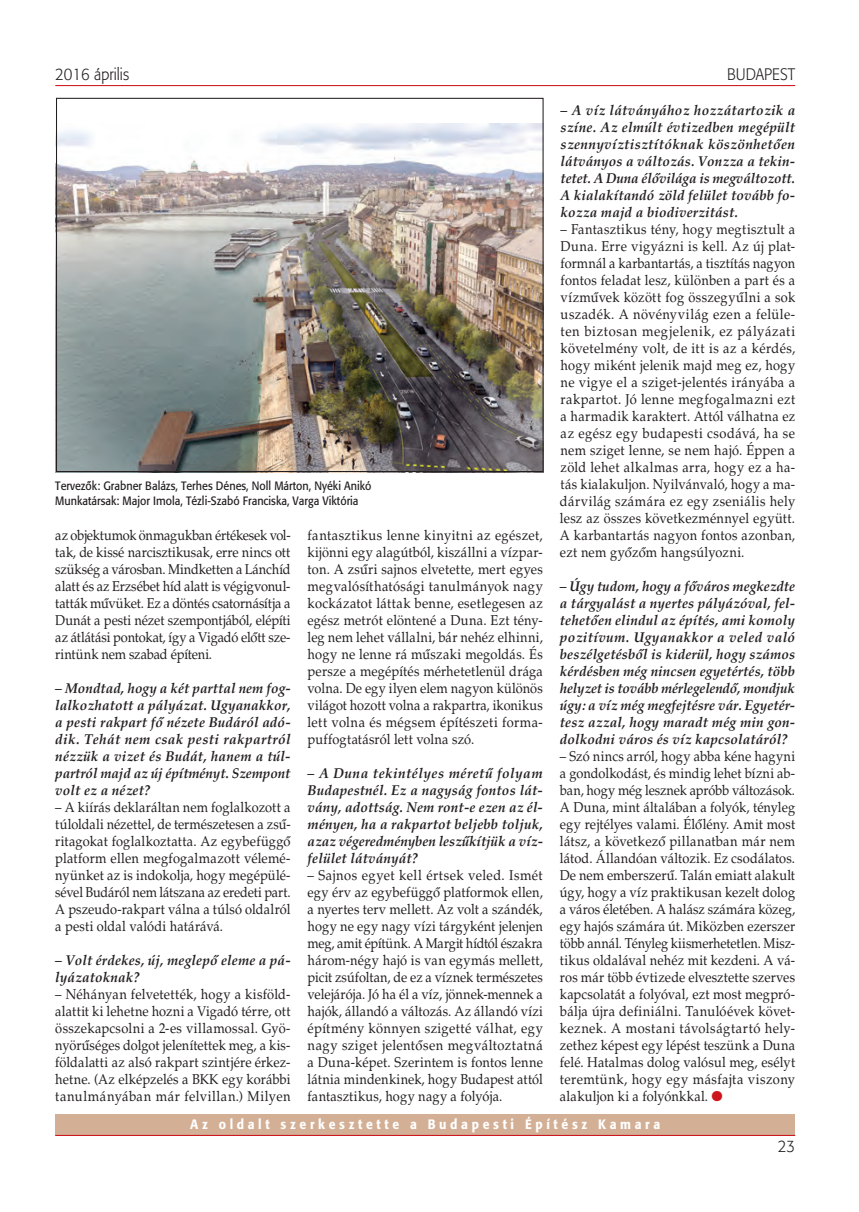
<style>
.page{position:relative;width:859px;height:1212px;background:#fff}
.page>*{position:absolute;margin:0;border:0;box-sizing:border-box;transform-origin:0 0}
.t1{font:16.5px "Formata Lite HU";color:#231f20;scale:.9 1}
._1_KENYÉR_eleje{font:14.25px/17px "Palatino HU Regular";letter-spacing:.02em;color:#231f20;text-align:justify;scale:.9 1}
._1_KENYÉR_eleje-2{font:14.25px/17px "Palatino HU Regular";letter-spacing:.02em;color:#231f20;text-align:justify;scale:.91 1}
._1_KÉRDÉS{font:italic 14.25px/17px "Palatino HU Bold";letter-spacing:.01em;color:#231f20;text-align:justify;scale:.95 1}
._1_KÉRDÉS-2{font:italic 14.25px/17px "Palatino HU Bold";letter-spacing:.01em;color:#231f20;text-align:justify;scale:.94 1}
._1_KÉRDÉS-3{font:italic 14.25px/17px "Palatino HU Bold";letter-spacing:.01em;color:#231f20;text-align:justify;scale:.96 1}
._0_FOCIM_1{font:13.5px "Formata Medium HU";letter-spacing:.3em;color:#fff;scale:.9 1}
.KÉPALÁ{font:12px "Formata Reg HU";color:#231f20;scale:.9 1}
.s1{color:#cd151d}
</style>
<div class="page">
<hr style="left:55px;top:85px;width:740px;height:1px;background:#cd151d">
<div style="left:55px;top:1114px;width:740px;height:21px;background:#d3af95"></div>
<hr style="left:55px;top:1135px;width:740px;height:1px;background:#cd151d">
<img style="left:58px;top:123px;width:484px;height:347px">
<p class="t1" style="left:55px;top:65px;width:84px">2016 április</p>
<p class="t1" style="left:727px;top:65px;width:77px">BUDAPEST</p>
<p class="KÉPALÁ" style="left:55px;top:479px;width:353px">Tervezők: Grabner Balázs, Terhes Dénes, Noll Márton, Nyéki Anikó</p>
<p class="KÉPALÁ" style="left:55px;top:493px;width:338px">Munkatársak: Major Imola, Tézli-Szabó Franciska, Varga Viktória</p>
<p class="_1_KENYÉR_eleje" style="left:55px;top:527px;width:263px">az objektumok önmagukban értékesek vol&shy;tak, de kissé narcisztikusak, erre nincs ott szükség a városban. Mindketten a Lánchíd alatt és az Erzsébet híd alatt is végigvonul&shy;tatták művüket. Ez a döntés csatornásítja a Dunát a pesti nézet szempontjából, elépíti az átlátási pontokat, így a Vigadó előtt sze&shy;rintünk nem szabad építeni.</p>
<p class="_1_KÉRDÉS" style="left:55px;top:680px;width:249px">– Mondtad, hogy a két parttal nem fog&shy;lalkozhatott a pályázat. Ugyanakkor, a pesti rakpart fő nézete Budáról adó&shy;dik. Tehát nem csak pesti rakpartról nézzük a vizet és Budát, hanem a túl&shy;partról majd az új építményt. Szempont volt ez a nézet?</p>
<p class="_1_KENYÉR_eleje" style="left:55px;top:799px;width:263px">– A kiírás deklaráltan nem foglalkozott a túloldali nézettel, de természetesen a zsű&shy;ritagokat foglalkoztatta. Az egybefüggő platform ellen megfogalmazott vélemé&shy;nyünket az is indokolja, hogy megépülé&shy;sével Budáról nem látszana az eredeti part.<br>A pszeudo-rakpart válna a túlsó oldalról a pesti oldal valódi határává.</p>
<p class="_1_KÉRDÉS" style="left:55px;top:952px;width:249px">– Volt érdekes, új, meglepő eleme a pá&shy;lyázatoknak?</p>
<p class="_1_KENYÉR_eleje" style="left:55px;top:986px;width:263px">– Néhányan felvetették, hogy a kisföld&shy;alattit ki lehetne hozni a Vigadó térre, ott összekapcsolni a 2-es villamossal. Gyö&shy;nyörűséges dolgot jelenítettek meg, a kis&shy;földalatti az alsó rakpart szintjére érkez&shy;hetne. (Az elképzelés a BKK egy korábbi tanulmányában már felvillan.) Milyen</p>
<p class="_1_KENYÉR_eleje-2" style="left:308px;top:527px;width:260px">fantasztikus lenne kinyitni az egészet, kijönni egy alagútból, kiszállni a vízpar&shy;ton. A zsűri sajnos elvetette, mert egyes megvalósíthatósági tanulmányok nagy kockázatot láttak benne, esetlegesen az egész metrót elöntené a Duna. Ezt tény&shy;leg nem lehet vállalni, bár nehéz elhinni, hogy ne lenne rá műszaki megoldás. És persze a megépítés mérhetetlenül drága volna. De egy ilyen elem nagyon különös világot hozott volna a rakpartra, ikonikus lett volna és mégsem építészeti forma&shy;puffogtatásról lett volna szó.</p>
<p class="_1_KÉRDÉS-3" style="left:308px;top:765px;width:247px">– A Duna tekintélyes méretű folyam Budapestnél. Ez a nagyság fontos lát&shy;vány, adottság. Nem ront-e ezen az él&shy;ményen, ha a rakpartot beljebb toljuk, azaz végeredményben leszűkítjük a víz&shy;felület látványát?</p>
<p class="_1_KENYÉR_eleje-2" style="left:308px;top:867px;width:260px">– Sajnos egyet kell értsek veled. Ismét egy érv az egybefüggő platformok ellen, a nyertes terv mellett. Az volt a szándék, hogy ne egy nagy vízi tárgyként jelenjen meg, amit építünk. A Margit hídtól északra három-négy hajó is van egymás mellett, picit zsúfoltan, de ez a víznek természetes velejárója. Jó ha él a víz, jönnek-mennek a hajók, állandó a változás. Az állandó vízi építmény könnyen szigetté válhat, egy nagy sziget jelentősen megváltoztatná a Duna-képet. Szerintem is fontos lenne látnia mindenkinek, hogy Budapest attól fantasztikus, hogy nagy a folyója.</p>
<p class="_1_KÉRDÉS" style="left:561px;top:102px;width:249px">– A víz látványához hozzátartozik a színe. Az elmúlt évtizedben megépült szennyvíztisztítóknak köszönhetően látványos a változás. Vonzza a tekin&shy;tetet. A Duna élővilága is megváltozott.<br>A kialakítandó zöld felület tovább fo&shy;kozza majd a biodiverzitást.</p>
<p class="_1_KENYÉR_eleje" style="left:560px;top:221px;width:263px">– Fantasztikus tény, hogy megtisztult a Duna. Erre vigyázni is kell. Az új plat&shy;formnál a karbantartás, a tisztítás nagyon fontos feladat lesz, különben a part és a vízművek között fog összegyűlni a sok uszadék. A növényvilág ezen a felüle&shy;ten biztosan megjelenik, ez pályázati követelmény volt, de itt is az a kérdés, hogy miként jelenik majd meg ez, hogy ne vigye el a sziget-jelentés irányába a rakpartot. Jó lenne megfogalmazni ezt a harmadik karaktert. Attól válhatna ez az egész egy budapesti csodává, ha se nem sziget lenne, se nem hajó. Éppen a zöld lehet alkalmas arra, hogy ez a ha&shy;tás kialakuljon. Nyilvánvaló, hogy a ma&shy;dárvilág számára ez egy zseniális hely lesz az összes következménnyel együtt.<br>A karbantartás nagyon fontos azonban, ezt nem győzőm hangsúlyozni.</p>
<p class="_1_KÉRDÉS-2" style="left:560px;top:578px;width:252px">– Úgy tudom, hogy a főváros megkezdte a tárgyalást a nyertes pályázóval, fel&shy;tehetően elindul az építés, ami komoly pozitívum. Ugyanakkor a veled való beszélgetésből is kiderül, hogy számos kérdésben még nincsen egyetértés, több helyzet is tovább mérlegelendő, mondjuk úgy: a víz még megfejtésre vár. Egyetér&shy;tesz azzal, hogy maradt még min gon&shy;dolkodni város és víz kapcsolatáról?</p>
<p class="_1_KENYÉR_eleje" style="left:560px;top:748px;width:263px">– Szó nincs arról, hogy abba kéne hagyni a gondolkodást, és mindig lehet bízni ab&shy;ban, hogy még lesznek apróbb változások.<br>A Duna, mint általában a folyók, tényleg egy rejtélyes valami. Élőlény. Amit most látsz, a következő pillanatban már nem látod. Állandóan változik. Ez csodálatos.<br>De nem emberszerű. Talán emiatt alakult úgy, hogy a víz praktikusan kezelt dolog a város életében. A halász számára közeg, egy hajós számára út. Miközben ezerszer több annál. Tényleg kiismerhetetlen. Misz&shy;tikus oldalával nehéz mit kezdeni. A vá&shy;ros már több évtizede elvesztette szerves kapcsolatát a folyóval, ezt most megpró&shy;bálja újra definiálni. Tanulóévek követ&shy;keznek. A mostani távolságtartó hely&shy;zethez képest egy lépést teszünk a Duna felé. Hatalmas dolog valósul meg, esélyt teremtünk, hogy egy másfajta viszony alakuljon ki a folyónkkal. <span class="s1">●</span></p>
<p class="_0_FOCIM_1" style="left:190px;top:1116px;width:524px">Az oldalt szerkesztette a Budapesti Építész Kamara</p>
<p class="t1" style="left:778px;top:1137px;width:21px">23</p>
</div>
